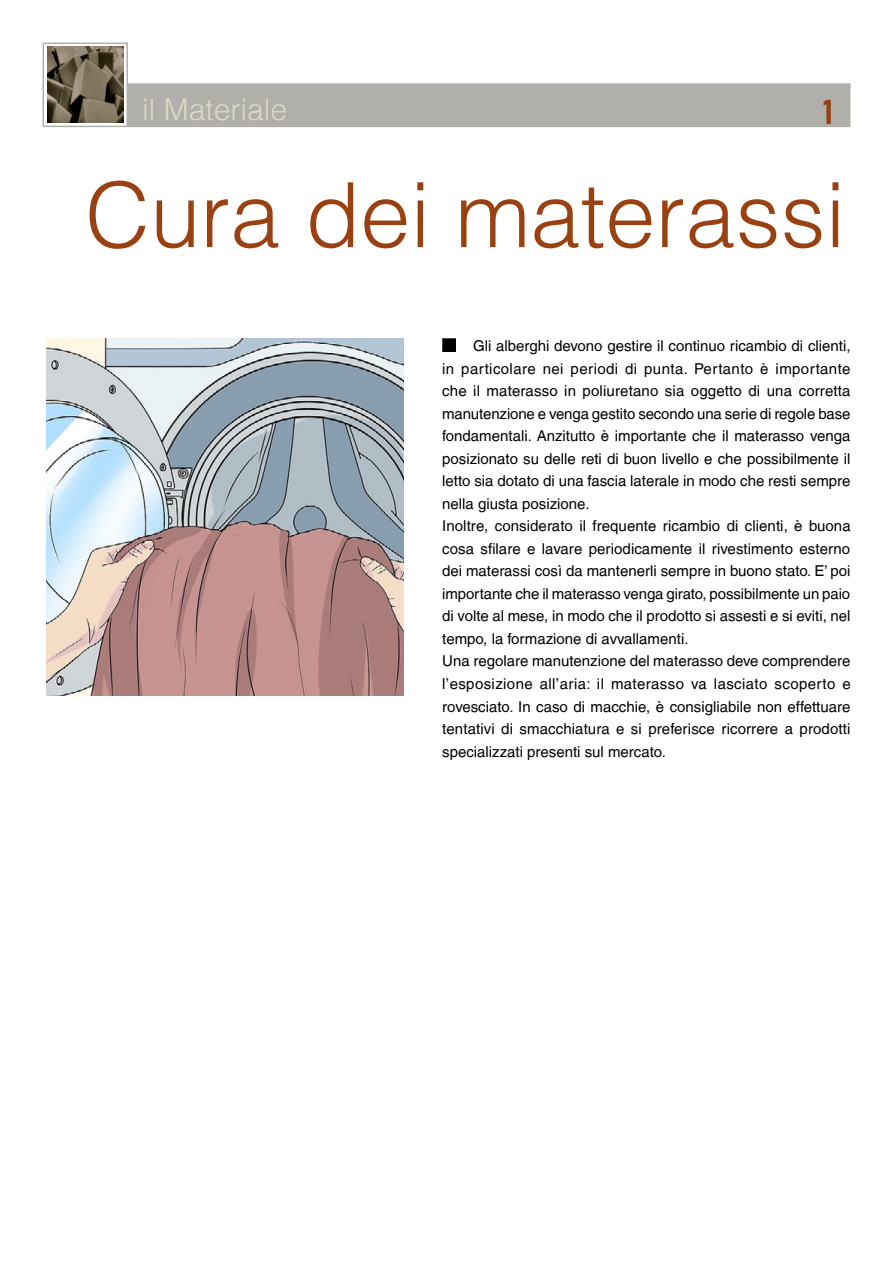
<style>
.page{position:relative;width:893px;height:1263px;background:#fff}
.page>*{position:absolute;margin:0;border:0;box-sizing:border-box;transform-origin:0 0}
.t1{font:300 90px "Helvetica LT";color:#994111}
.t2{font:36px "Aquiline Book Bold SWFTE";color:#994111}
.t3{font:300 30px "Helvetica LT";color:#ddd8c9}
.t4{font:15px/22.5px "Helvetica LT";color:#000}
</style>
<div class="page">
<div style="left:443px;top:339px;width:12px;height:12px;background:#000"></div>
<div style="left:442px;top:338px;width:14px;height:14px;border:2px solid #000"></div>
<div style="left:128px;top:83px;width:722px;height:44px;background:#b1afaa;border:2px solid #b1afaa"></div>
<div style="left:43px;top:43px;width:85px;height:84px;background:#fff;border:2px solid #b1afaa"></div>
<img style="left:47px;top:46px;width:77px;height:77px">
<img style="left:47px;top:338px;width:357px;height:357px">
<h3 class="t3" style="left:142px;top:91px;width:147px">il Materiale</h3>
<h2 class="t2" style="left:818px;top:91px;width:23px">1</h2>
<h1 class="t1" style="left:85px;top:159px;width:762px">Cura dei materassi</h1>
<p class="t4" style="left:442px;top:335px;width:410px;text-indent:31px">Gli alberghi devono gestire il continuo ricambio di clienti, in particolare nei periodi di punta. Pertanto è importante che il materasso in poliuretano sia oggetto di una corretta manutenzione e venga gestito secondo una serie di regole base fondamentali. Anzitutto è importante che il materasso venga posizionato su delle reti di buon livello e che possibilmente il letto sia dotato di una fascia laterale in modo che resti sempre nella giusta posizione.<br>Inoltre, considerato il frequente ricambio di clienti, è buona cosa sfilare e lavare periodicamente il rivestimento esterno dei materassi così da mantenerli sempre in buono stato. E’ poi importante che il materasso venga girato, possibilmente un paio di volte al mese, in modo che il prodotto si assesti e si eviti, nel tempo, la formazione di avvallamenti.<br>Una regolare manutenzione del materasso deve comprendere l’esposizione all’aria: il materasso va lasciato scoperto e rovesciato. In caso di macchie, è consigliabile non effettuare tentativi di smacchiatura e si preferisce ricorrere a prodotti specializzati presenti sul mercato.</p>
</div>
